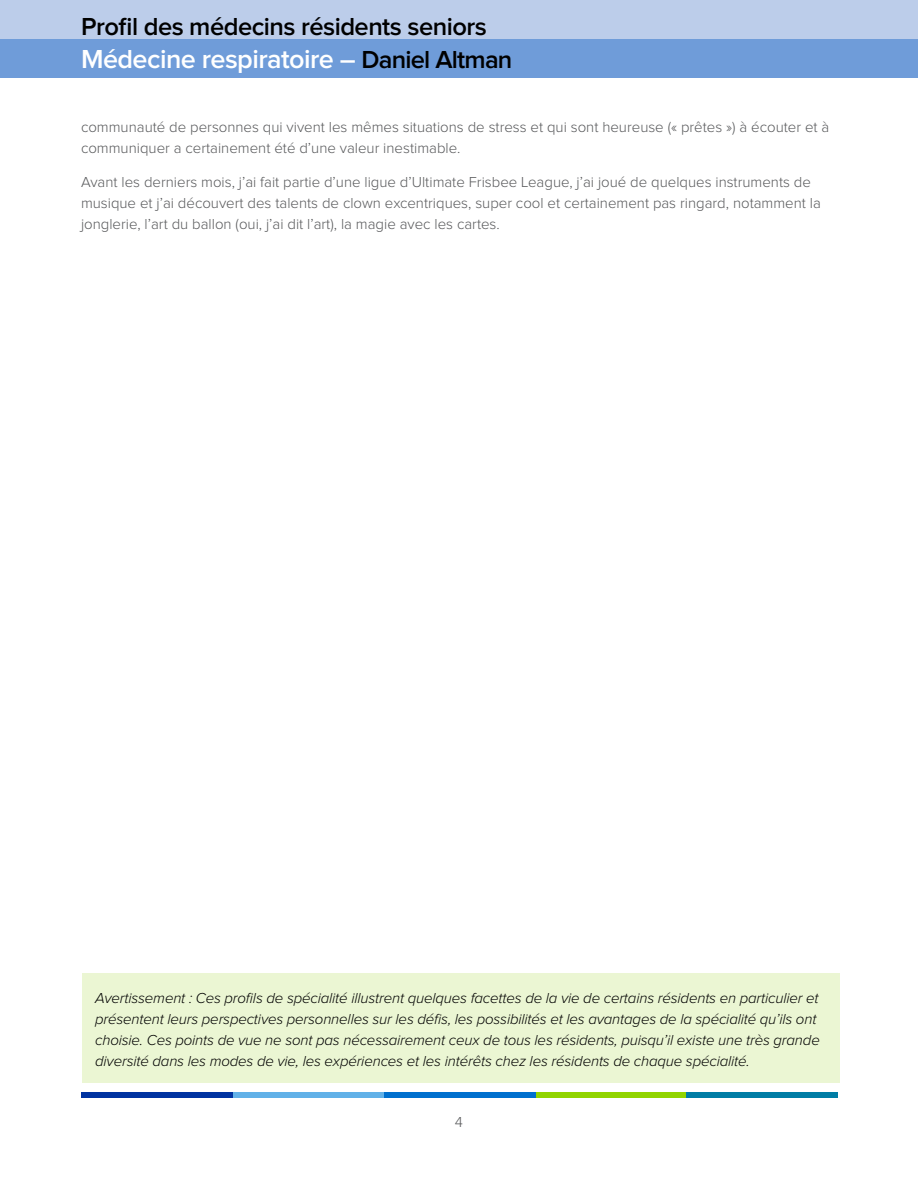
<style>
.page{position:relative;width:918px;height:1188px;background:#fff}
.page>*{position:absolute;margin:0;border:0;box-sizing:border-box;transform-origin:0 0}
.t1{font:600 27px "Proxima Nova";letter-spacing:-.02em;color:#fff}
.t2{font:600 25.5px "Proxima Nova";letter-spacing:-.02em;color:#000}
.t3{font:300 15px/21px "Proxima Nova";color:#58595b}
.t4{font:italic 300 15px/21px "Proxima Nova";letter-spacing:-.01em;color:#000}
.s1{font-size:25.5px;color:#000}
</style>
<div class="page">
<div style="left:82px;top:1092px;width:151px;height:5px;background:#0033a1"></div>
<div style="left:233px;top:1092px;width:151px;height:5px;background:#61b1e8"></div>
<div style="left:384px;top:1092px;width:152px;height:5px;background:#0070ce"></div>
<div style="left:536px;top:1092px;width:151px;height:5px;background:#91d400"></div>
<div style="left:686px;top:1092px;width:152px;height:5px;background:#007da5"></div>
<div style="left:0;top:0;width:918px;height:39px;background:#bccdea"></div>
<div style="left:0;top:39px;width:918px;height:39px;background:#6f9cd9"></div>
<div style="left:82px;top:974px;width:757px;height:109px;background:#ebf6d3"></div>
<h2 class="t2" style="left:81px;top:12px;width:407px">Profil des médecins résidents seniors</h2>
<h1 class="t1" style="left:81px;top:44px;width:433px">Médecine respiratoire – <span class="s1">Daniel Altman</span></h1>
<p class="t3" style="left:81px;top:116px;width:750px">communauté de personnes qui vivent les mêmes situations de stress et qui sont heureuse (« prêtes ») à écouter et à communiquer a certainement été d’une valeur inestimable.</p>
<p class="t3" style="left:81px;top:172px;width:741px">Avant les derniers mois, j’ai fait partie d’une ligue d’Ultimate Frisbee League, j’ai joué de quelques instruments de musique et j’ai découvert des talents de clown excentriques, super cool et certainement pas ringard, notamment la jonglerie, l’art du ballon (oui, j’ai dit l’art), la magie avec les cartes.</p>
<p class="t4" style="left:95px;top:988px;width:726px">Avertissement : Ces profils de spécialité illustrent quelques facettes de la vie de certains résidents en particulier et présentent leurs perspectives personnelles sur les défis, les possibilités et les avantages de la spécialité qu’ils ont choisie. Ces points de vue ne sont pas nécessairement ceux de tous les résidents, puisqu’il existe une très grande diversité dans les modes de vie, les expériences et les intérêts chez les résidents de chaque spécialité.</p>
<p class="t3" style="left:455px;top:1112px;width:10px">4</p>
</div>
